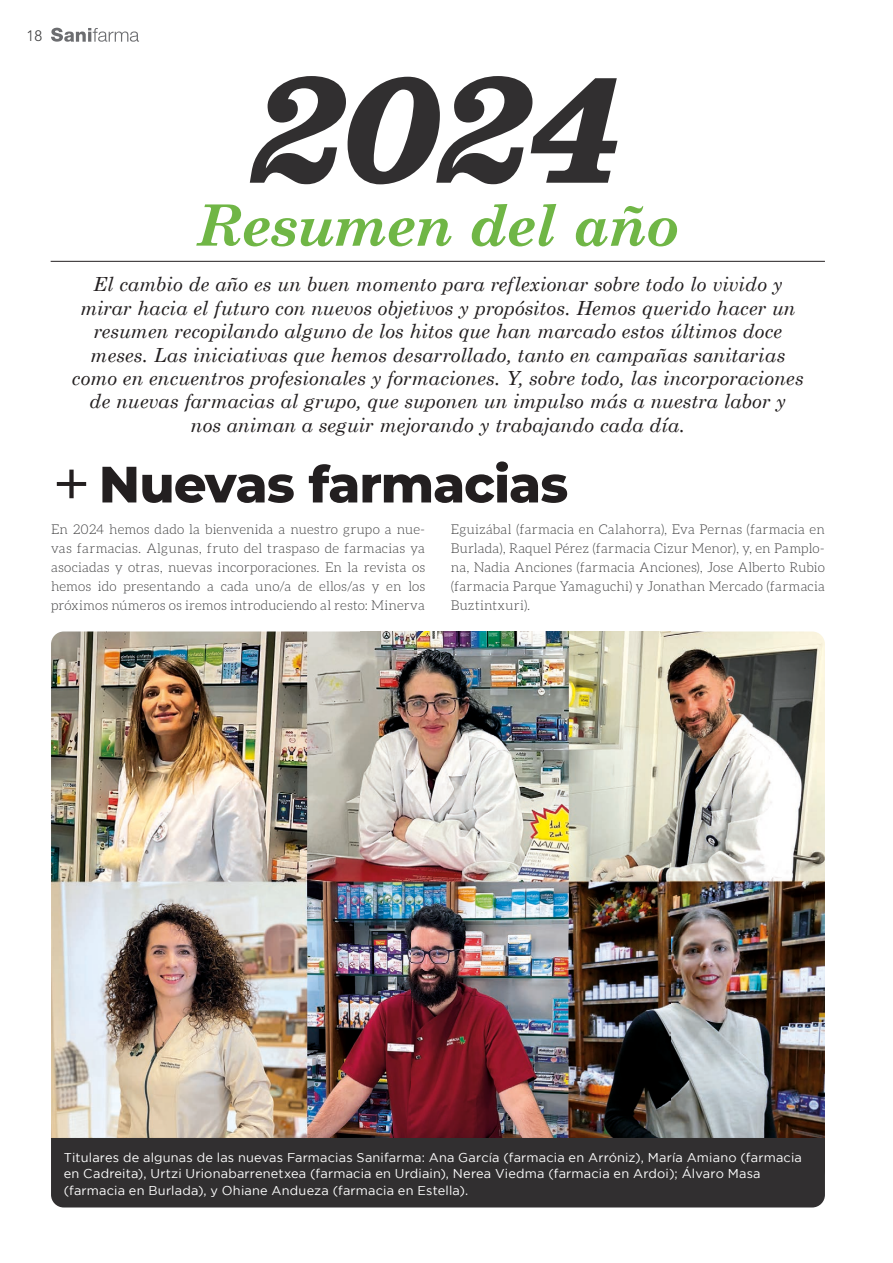
<style>
.page{position:relative;width:893px;height:1263px;background:#fff}
.page>*{position:absolute;margin:0;border:0;box-sizing:border-box;transform-origin:0 0}
.t1{font:italic 700 138px "Belizio";color:#312f30}
.t2{font:italic 700 57px "Century Schoolbook";letter-spacing:-.02em;color:#70b646}
.t3{font:800 51px "Montserrat";letter-spacing:-.02em;color:#231f20}
.t4{font:italic 19.5px/23.4px "Century Schoolbook";color:#231f20;text-align:center}
.t5{font:300 15px "Avenir LT Std";color:#3e3e3f}
.t6{font:300 13.5px/19.2px "Aleo";letter-spacing:.01em;color:#3e3e3f;text-align:justify}
.t7{font:12.75px/16.5px "Gotham";letter-spacing:.015em;color:#fff}
.s1{font-weight:400;font-size:67.5px}
</style>
<div class="page">
<img style="left:51px;top:631px;width:774px;height:507px">
<div style="left:51px;top:1138px;width:774px;height:69px;background:#312f30"></div>
<hr style="left:51px;top:261px;width:774px;height:1px;background:#231f20">
<svg style="left:51px;top:28px;width:88px;height:14px"></svg>
<p class="t5" style="left:27px;top:27px;width:17px">18</p>
<h1 class="t1" style="left:251px;top:49px;width:375px">2024</h1>
<h2 class="t2" style="left:197px;top:189px;width:483px">Resumen del año</h2>
<p class="t4" style="left:72px;top:272px;width:733px">El cambio de año es un buen momento para reflexionar sobre todo lo vivido y mirar hacia el futuro con nuevos objetivos y propósitos. Hemos querido hacer un resumen recopilando alguno de los hitos que han marcado estos últimos doce meses. Las iniciativas que hemos desarrollado, tanto en campañas sanitarias como en encuentros profesionales y formaciones. Y, sobre todo, las incorporaciones de nuevas farmacias al grupo, que suponen un impulso más a nuestra labor y nos animan a seguir mejorando y trabajando cada día.</p>
<h3 class="t3" style="left:52px;top:447px;width:518px"><span class="s1">+</span> Nuevas farmacias</h3>
<p class="t6" style="left:51px;top:519px;width:376px">En 2024 hemos dado la bienvenida a nuestro grupo a nue&shy;vas farmacias. Algunas, fruto del traspaso de farmacias ya asociadas y otras, nuevas incorporaciones. En la revista os hemos ido presentando a cada uno/a de ellos/as y en los próximos números os iremos introduciendo al resto: Minerva</p>
<p class="t6" style="left:451px;top:519px;width:376px">Eguizábal (farmacia en Calahorra), Eva Pernas (farmacia en Burlada), Raquel Pérez (farmacia Cizur Menor), y, en Pamplo&shy;na, Nadia Anciones (farmacia Anciones), Jose Alberto Rubio (farmacia Parque Yamaguchi) y Jonathan Mercado (farmacia Buztintxuri).</p>
<p class="t7" style="left:64px;top:1148px;width:740px">Titulares de algunas de las nuevas Farmacias Sanifarma: Ana García (farmacia en Arróniz), María Amiano (farmacia en Cadreita), Urtzi Urionabarrenetxea (farmacia en Urdiain), Nerea Viedma (farmacia en Ardoi); Álvaro Masa (farmacia en Burlada), y Ohiane Andueza (farmacia en Estella).</p>
</div>
